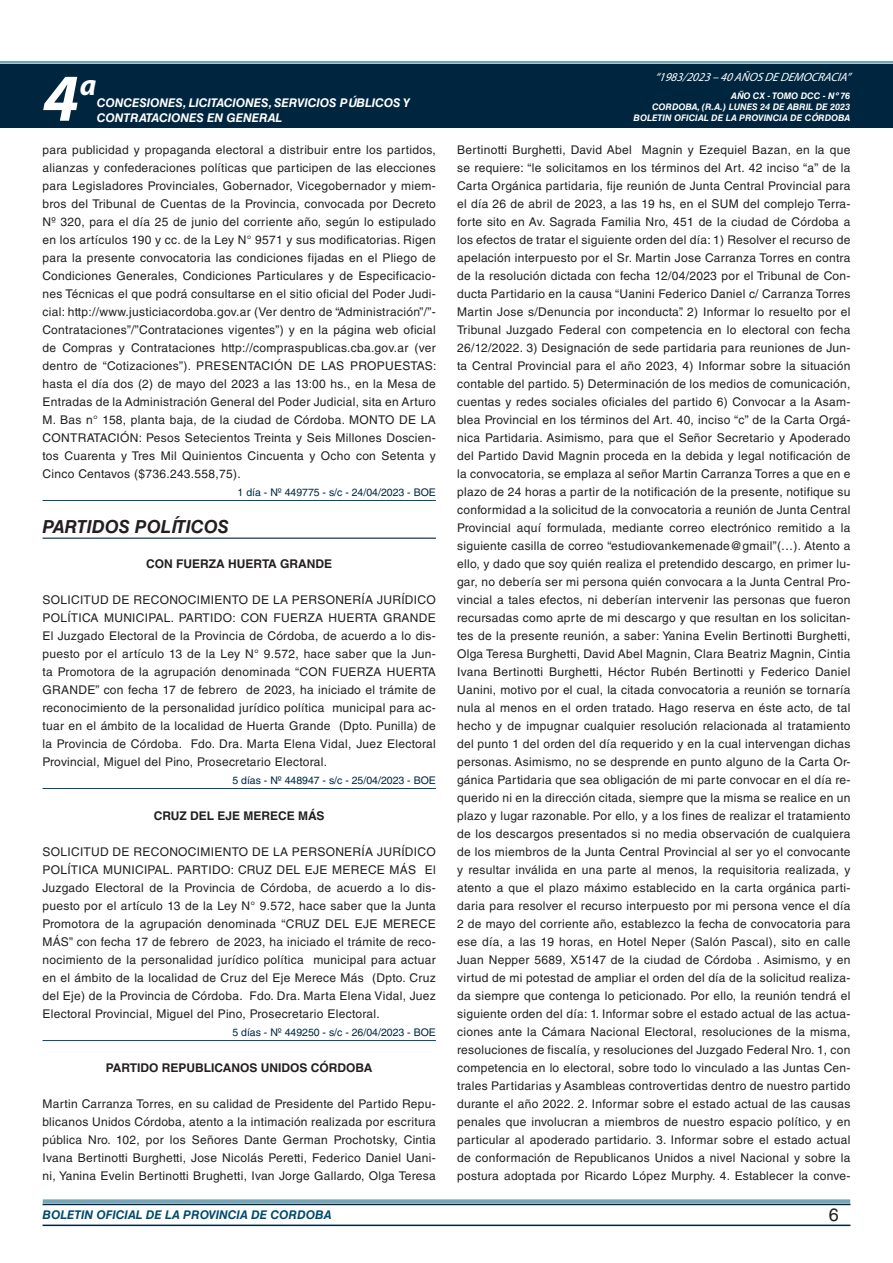
<style>
.page{position:relative;width:893px;height:1263px;background:#fff}
.page>*{position:absolute;margin:0;border:0;box-sizing:border-box;transform-origin:0 0}
.t1{font:italic 700 67.5px "Myriad Pro";color:#fff}
.t2{font:italic 700 30px "Myriad Pro";color:#fff}
.NOMBRE_DE_MINISTERIO{font:italic 700 18px "Helvetica LT Std";color:#231f20}
.t3{font:18px "Helvetica LT Std";color:#231f20}
.TEXTO_BASE{font:12px/18px "Helvetica LT Std";letter-spacing:.025em;color:#231f20;text-align:justify}
.RESUELVE{font:700 12px "Helvetica LT Std";color:#231f20}
.t4{font:italic 700 12px/14.4px "Helvetica LT Std";color:#fff}
.t5{font:italic 700 12px "Helvetica LT Std";color:#004b6c}
.t6{font:italic 12px "Myriad Pro";color:#fff}
.FECHA_DE_VENCIMIENTO{font:10.5px "Helvetica LT Std";color:#00263f}
.t7{font:italic 700 9px/10.8px "Helvetica LT Std";color:#fff;text-align:right}
</style>
<div class="page">
<div style="left:0;top:61px;width:893px;height:6px;background:#fff;opacity:.75"></div>
<hr style="left:43px;top:1224px;width:807px;height:2px;background:#00263f">
<div style="left:42px;top:1198px;width:809px;height:8px;background:#fff;opacity:.75"></div>
<div style="left:0;top:64px;width:893px;height:64px;background:#00263f"></div>
<hr style="left:43px;top:500px;width:393px;height:1px;background:#004b6c">
<hr style="left:43px;top:538px;width:393px;height:1px;background:#00263f">
<hr style="left:43px;top:788px;width:393px;height:1px;background:#004b6c">
<hr style="left:43px;top:1040px;width:393px;height:1px;background:#004b6c">
<h1 class="t1" style="left:43px;top:54px;width:38px">4</h1>
<h2 class="t2" style="left:80px;top:66px;width:18px">a</h2>
<p class="t4" style="left:97px;top:96px;width:315px">CONCESIONES, LICITACIONES, SERVICIOS PÚBLICOS Y<br>CONTRATACIONES EN GENERAL</p>
<p class="t6" style="left:655px;top:70px;width:197px">“ 1983/2023 – 40 AÑOS DE DEMOCRACIA”</p>
<p class="t7" style="left:652px;top:91px;width:200px">AÑO CX - TOMO DCC - Nº 76<br>CORDOBA, (R.A.) LUNES 24 DE ABRIL DE 2023</p>
<p class="t7" style="left:634px;top:112px;width:218px">BOLETIN OFICIAL DE LA PROVINCIA DE CÓRDOBA</p>
<p class="TEXTO_BASE" style="left:43px;top:141px;width:395px">para publicidad y propaganda electoral a distribuir entre los partidos, alianzas y confederaciones políticas que participen de las elecciones para Legisladores Provinciales, Gobernador, Vicegobernador y miem&shy;bros del Tribunal de Cuentas de la Provincia, convocada por Decreto Nº 320, para el día 25 de junio del corriente año, según lo estipulado en los artículos 190 y cc. de la Ley N° 9571 y sus modificatorias. Rigen para la presente convocatoria las condiciones fijadas en el Pliego de Condiciones Generales, Condiciones Particulares y de Especificacio&shy;nes Técnicas el que podrá consultarse en el sitio oficial del Poder Judi&shy;cial: http://www.justiciacordoba.gov.ar (Ver dentro de “Administración”/”- Contrataciones”/”Contrataciones vigentes”) y en la página web oficial de Compras y Contrataciones http://compraspublicas.cba.gov.ar (ver dentro de “Cotizaciones”). PRESENTACIÓN DE LAS PROPUESTAS: hasta el día dos (2) de mayo del 2023 a las 13:00 hs., en la Mesa de Entradas de la Administración General del Poder Judicial, sita en Arturo M. Bas n° 158, planta baja, de la ciudad de Córdoba. MONTO DE LA CONTRATACIÓN: Pesos Setecientos Treinta y Seis Millones Doscien&shy;tos Cuarenta y Tres Mil Quinientos Cincuenta y Ocho con Setenta y Cinco Centavos ($736.243.558,75).</p>
<p class="FECHA_DE_VENCIMIENTO" style="left:238px;top:486px;width:200px">1 día - Nº 449775 - s/c - 24/04/2023 - BOE</p>
<p class="NOMBRE_DE_MINISTERIO" style="left:43px;top:516px;width:188px">PARTIDOS POLÍTICOS</p>
<p class="RESUELVE" style="left:146px;top:556px;width:187px">CON FUERZA HUERTA GRANDE</p>
<p class="TEXTO_BASE" style="left:43px;top:591px;width:395px">SOLICITUD DE RECONOCIMIENTO DE LA PERSONERÍA JURÍDICO POLÍTICA MUNICIPAL. PARTIDO: CON FUERZA HUERTA GRANDE El Juzgado Electoral de la Provincia de Córdoba, de acuerdo a lo dis&shy;puesto por el artículo 13 de la Ley N° 9.572, hace saber que la Jun&shy;ta Promotora de la agrupación denominada “CON FUERZA HUERTA GRANDE” con fecha 17 de febrero de 2023, ha iniciado el trámite de reconocimiento de la personalidad jurídico política municipal para ac&shy;tuar en el ámbito de la localidad de Huerta Grande (Dpto. Punilla) de la Provincia de Córdoba. Fdo. Dra. Marta Elena Vidal, Juez Electoral Provincial, Miguel del Pino, Prosecretario Electoral.</p>
<p class="FECHA_DE_VENCIMIENTO" style="left:232px;top:774px;width:205px">5 días - Nº 448947 - s/c - 25/04/2023 - BOE</p>
<p class="RESUELVE" style="left:154px;top:808px;width:172px">CRUZ DEL EJE MERECE MÁS</p>
<p class="TEXTO_BASE" style="left:43px;top:843px;width:395px">SOLICITUD DE RECONOCIMIENTO DE LA PERSONERÍA JURÍDICO POLÍTICA MUNICIPAL. PARTIDO: CRUZ DEL EJE MERECE MÁS El Juzgado Electoral de la Provincia de Córdoba, de acuerdo a lo dis&shy;puesto por el artículo 13 de la Ley N° 9.572, hace saber que la Junta Promotora de la agrupación denominada “CRUZ DEL EJE MERECE MÁS” con fecha 17 de febrero de 2023, ha iniciado el trámite de reco&shy;nocimiento de la personalidad jurídico política municipal para actuar en el ámbito de la localidad de Cruz del Eje Merece Más (Dpto. Cruz del Eje) de la Provincia de Córdoba. Fdo. Dra. Marta Elena Vidal, Juez Electoral Provincial, Miguel del Pino, Prosecretario Electoral.</p>
<p class="FECHA_DE_VENCIMIENTO" style="left:232px;top:1026px;width:205px">5 días - Nº 449250 - s/c - 26/04/2023 - BOE</p>
<p class="RESUELVE" style="left:106px;top:1060px;width:268px">PARTIDO REPUBLICANOS UNIDOS CÓRDOBA</p>
<p class="TEXTO_BASE" style="left:43px;top:1095px;width:395px">Martin Carranza Torres, en su calidad de Presidente del Partido Repu&shy;blicanos Unidos Córdoba, atento a la intimación realizada por escritura pública Nro. 102, por los Señores Dante German Prochotsky, Cintia Ivana Bertinotti Burghetti, Jose Nicolás Peretti, Federico Daniel Uani&shy;ni, Yanina Evelin Bertinotti Brughetti, Ivan Jorge Gallardo, Olga Teresa</p>
<p class="TEXTO_BASE" style="left:457px;top:141px;width:395px">Bertinotti Burghetti, David Abel Magnin y Ezequiel Bazan, en la que se requiere: “le solicitamos en los términos del Art. 42 inciso “a” de la Carta Orgánica partidaria, fije reunión de Junta Central Provincial para el día 26 de abril de 2023, a las 19 hs, en el SUM del complejo Terra&shy;forte sito en Av. Sagrada Familia Nro, 451 de la ciudad de Córdoba a los efectos de tratar el siguiente orden del día: 1) Resolver el recurso de apelación interpuesto por el Sr. Martin Jose Carranza Torres en contra de la resolución dictada con fecha 12/04/2023 por el Tribunal de Con&shy;ducta Partidario en la causa “Uanini Federico Daniel c/ Carranza Torres Martin Jose s/Denuncia por inconducta”. 2) Informar lo resuelto por el Tribunal Juzgado Federal con competencia en lo electoral con fecha 26/12/2022. 3) Designación de sede partidaria para reuniones de Jun&shy;ta Central Provincial para el año 2023, 4) Informar sobre la situación contable del partido. 5) Determinación de los medios de comunicación, cuentas y redes sociales oficiales del partido 6) Convocar a la Asam&shy;blea Provincial en los términos del Art. 40, inciso “c” de la Carta Orgá&shy;nica Partidaria. Asimismo, para que el Señor Secretario y Apoderado del Partido David Magnin proceda en la debida y legal notificación de la convocatoria, se emplaza al señor Martin Carranza Torres a que en e plazo de 24 horas a partir de la notificación de la presente, notifique su conformidad a la solicitud de la convocatoria a reunión de Junta Central Provincial aquí formulada, mediante correo electrónico remitido a la siguiente casilla de correo “estudiovankemenade@gmail”(…). Atento a ello, y dado que soy quién realiza el pretendido descargo, en primer lu&shy;gar, no debería ser mi persona quién convocara a la Junta Central Pro&shy;vincial a tales efectos, ni deberían intervenir las personas que fueron recursadas como aprte de mi descargo y que resultan en los solicitan&shy;tes de la presente reunión, a saber: Yanina Evelin Bertinotti Burghetti, Olga Teresa Burghetti, David Abel Magnin, Clara Beatriz Magnin, Cintia Ivana Bertinotti Burghetti, Héctor Rubén Bertinotti y Federico Daniel Uanini, motivo por el cual, la citada convocatoria a reunión se tornaría nula al menos en el orden tratado. Hago reserva en éste acto, de tal hecho y de impugnar cualquier resolución relacionada al tratamiento del punto 1 del orden del día requerido y en la cual intervengan dichas personas. Asimismo, no se desprende en punto alguno de la Carta Or&shy;gánica Partidaria que sea obligación de mi parte convocar en el día re&shy;querido ni en la dirección citada, siempre que la misma se realice en un plazo y lugar razonable. Por ello, y a los fines de realizar el tratamiento de los descargos presentados si no media observación de cualquiera de los miembros de la Junta Central Provincial al ser yo el convocante y resultar inválida en una parte al menos, la requisitoria realizada, y atento a que el plazo máximo establecido en la carta orgánica parti&shy;daria para resolver el recurso interpuesto por mi persona vence el día 2 de mayo del corriente año, establezco la fecha de convocatoria para ese día, a las 19 horas, en Hotel Neper (Salón Pascal), sito en calle Juan Nepper 5689, X5147 de la ciudad de Córdoba . Asimismo, y en virtud de mi potestad de ampliar el orden del día de la solicitud realiza&shy;da siempre que contenga lo peticionado. Por ello, la reunión tendrá el siguiente orden del día: 1. Informar sobre el estado actual de las actua&shy;ciones ante la Cámara Nacional Electoral, resoluciones de la misma, resoluciones de fiscalía, y resoluciones del Juzgado Federal Nro. 1, con competencia en lo electoral, sobre todo lo vinculado a las Juntas Cen&shy;trales Partidarias y Asambleas controvertidas dentro de nuestro partido durante el año 2022. 2. Informar sobre el estado actual de las causas penales que involucran a miembros de nuestro espacio político, y en particular al apoderado partidario. 3. Informar sobre el estado actual de conformación de Republicanos Unidos a nivel Nacional y sobre la postura adoptada por Ricardo López Murphy. 4. Establecer la conve-</p>
<p class="t5" style="left:43px;top:1208px;width:290px">BOLETIN OFICIAL DE LA PROVINCIA DE CORDOBA</p>
<h3 class="t3" style="left:829px;top:1204px;width:12px">6</h3>
</div>
